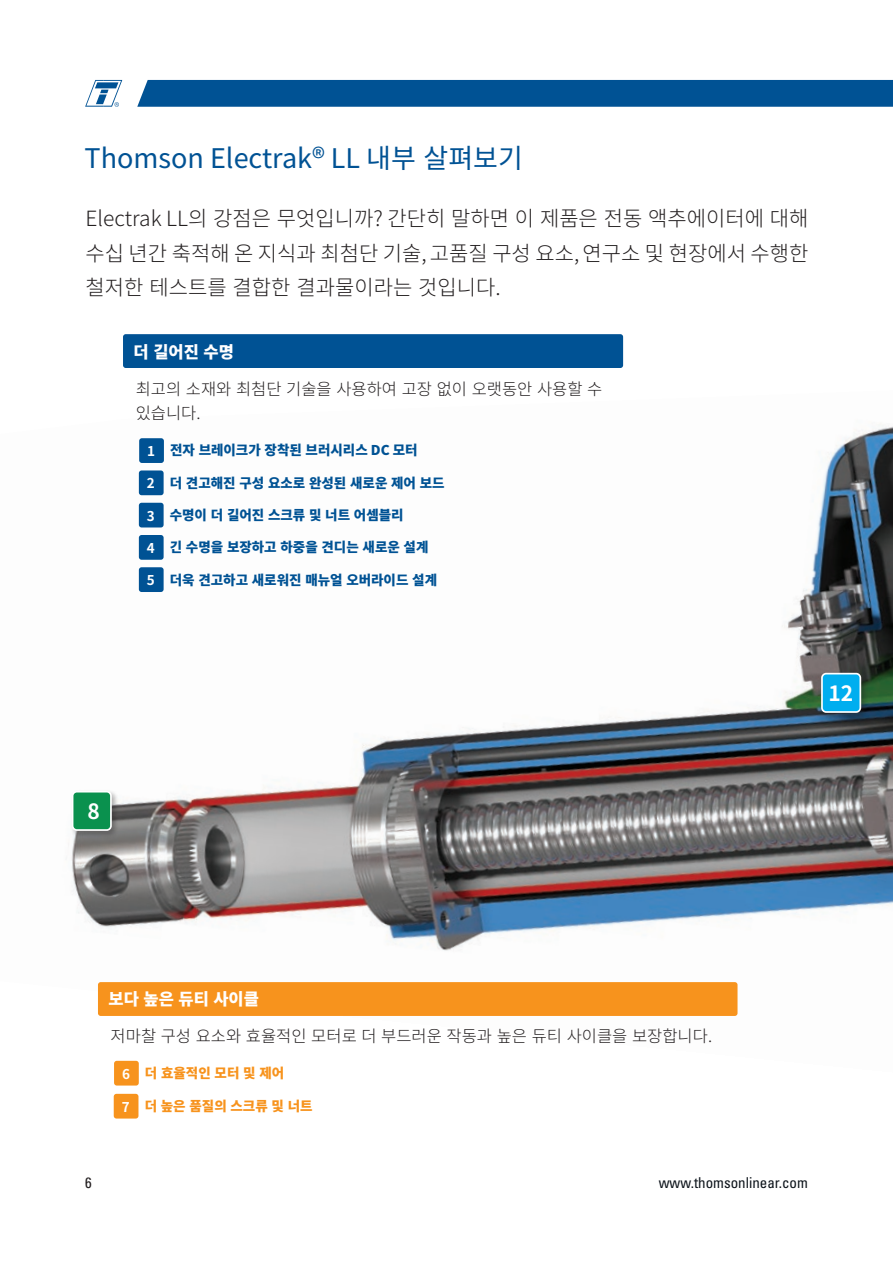
<style>
.page{position:relative;width:893px;height:1263px;background:#fff}
.page>*{position:absolute;margin:0;border:0;box-sizing:border-box;transform-origin:0 0}
.소제목{font:27px "Noto Sans CJ Kkr";color:#005294}
.내용{font:300 21px/34.5px "Noto Sans CJ Kkr";color:#231f20;text-align:justify}
.t1{font:700 21px "Noto Sans CJ Kkr";color:#fff}
.작은글씨{font:300 16.5px/24px "Noto Sans CJ Kkr";color:#231f20}
.standard_body_copy{font:900 16.5px "Noto Sans CJ Kkr";color:#fff}
.t2{font:condensed 15px "Univers LT Std";color:#0c131a}
.t3{font:condensed 15px "Univers LT Std";color:#231f20}
.작은글씨-2{font:900 13.5px "Noto Sans CJ Kkr";color:#005294}
.작은글씨-3{font:900 13.5px "Noto Sans CJ Kkr";color:#f7931d}
.t4{font:700 13.5px "Noto Sans CJ Kkr";color:#fff}
</style>
<div class="page">
<div style="left:137px;top:80px;width:756px;height:27px;background:#005294"></div>
<svg style="left:85px;top:80px;width:37px;height:27px"></svg>
<img style="left:71px;top:424px;width:822px;height:638px">
<div style="left:123px;top:334px;width:500px;height:34px;background:#005294;border-radius:3px"></div>
<div style="left:819px;top:671px;width:50px;height:49px;background:#231f20;opacity:.35"></div>
<div style="left:822px;top:674px;width:38px;height:38px;background:#00aeef;border-radius:4px"></div>
<div style="left:821px;top:673px;width:40px;height:40px;border:2px solid #fff;border-radius:4px"></div>
<div style="left:70px;top:789px;width:49px;height:49px;background:#231f20;opacity:.35"></div>
<div style="left:73px;top:792px;width:38px;height:38px;background:#0a914e;border-radius:4px"></div>
<div style="left:72px;top:791px;width:40px;height:40px;border:2px solid #fff;border-radius:4px"></div>
<div style="left:98px;top:982px;width:639px;height:34px;background:#f7931d;border-radius:3px"></div>
<div style="left:114px;top:1061px;width:25px;height:24px;background:#f7931d;border-radius:3px"></div>
<div style="left:114px;top:1094px;width:24px;height:24px;background:#f7931d;border-radius:3px"></div>
<div style="left:139px;top:438px;width:25px;height:25px;background:#005294;border-radius:3px"></div>
<div style="left:139px;top:470px;width:25px;height:25px;background:#005294;border-radius:3px"></div>
<div style="left:139px;top:503px;width:25px;height:24px;background:#005294;border-radius:3px"></div>
<div style="left:139px;top:535px;width:25px;height:25px;background:#005294;border-radius:3px"></div>
<div style="left:139px;top:567px;width:25px;height:25px;background:#005294;border-radius:3px"></div>
<p class="소제목" style="left:85px;top:143px;width:440px">Thomson Electrak® LL 내부 살펴보기</p>
<p class="내용" style="left:86px;top:202px;width:724px">Electrak LL의 강점은 무엇입니까? 간단히 말하면 이 제품은 전동 액추에이터에 대해 수십 년간 축적해 온 지식과 최첨단 기술, 고품질 구성 요소, 연구소 및 현장에서 수행한 철저한 테스트를 결합한 결과물이라는 것입니다.</p>
<p class="standard_body_copy" style="left:134px;top:343px;width:102px">더 길어진 수명</p>
<p class="작은글씨" style="left:136px;top:378px;width:468px">최고의 소재와 최첨단 기술을 사용하여 고장 없이 오랫동안 사용할 수 있습니다.</p>
<p class="t4" style="left:147px;top:443px;width:9px">1</p>
<p class="작은글씨-2" style="left:170px;top:443px;width:249px">전자 브레이크가 장착된 브러시리스 DC 모터</p>
<p class="t4" style="left:147px;top:476px;width:9px">2</p>
<p class="작은글씨-2" style="left:170px;top:475px;width:276px">더 견고해진 구성 요소로 완성된 새로운 제어 보드</p>
<p class="t4" style="left:147px;top:508px;width:9px">3</p>
<p class="작은글씨-2" style="left:170px;top:507px;width:235px">수명이 더 길어진 스크류 및 너트 어셈블리</p>
<p class="t4" style="left:147px;top:540px;width:9px">4</p>
<p class="작은글씨-2" style="left:170px;top:540px;width:260px">긴 수명을 보장하고 하중을 견디는 새로운 설계</p>
<p class="t4" style="left:147px;top:572px;width:9px">5</p>
<p class="작은글씨-2" style="left:170px;top:572px;width:269px">더욱 견고하고 새로워진 매뉴얼 오버라이드 설계</p>
<p class="t1" style="left:828px;top:682px;width:26px">12</p>
<p class="t1" style="left:88px;top:800px;width:14px">8</p>
<p class="standard_body_copy" style="left:109px;top:990px;width:152px">보다 높은 듀티 사이클</p>
<p class="작은글씨" style="left:111px;top:1024px;width:603px">저마찰 구성 요소와 효율적인 모터로 더 부드러운 작동과 높은 듀티 사이클을 보장합니다.</p>
<p class="t4" style="left:122px;top:1066px;width:9px">6</p>
<p class="작은글씨-3" style="left:145px;top:1065px;width:141px">더 효율적인 모터 및 제어</p>
<p class="t4" style="left:122px;top:1099px;width:9px">7</p>
<p class="작은글씨-3" style="left:145px;top:1098px;width:169px">더 높은 품질의 스크류 및 너트</p>
<p class="t3" style="left:85px;top:1173px;width:8px">6</p>
<p class="t2" style="left:659px;top:1173px;width:151px">www.thomsonlinear.com</p>
</div>
